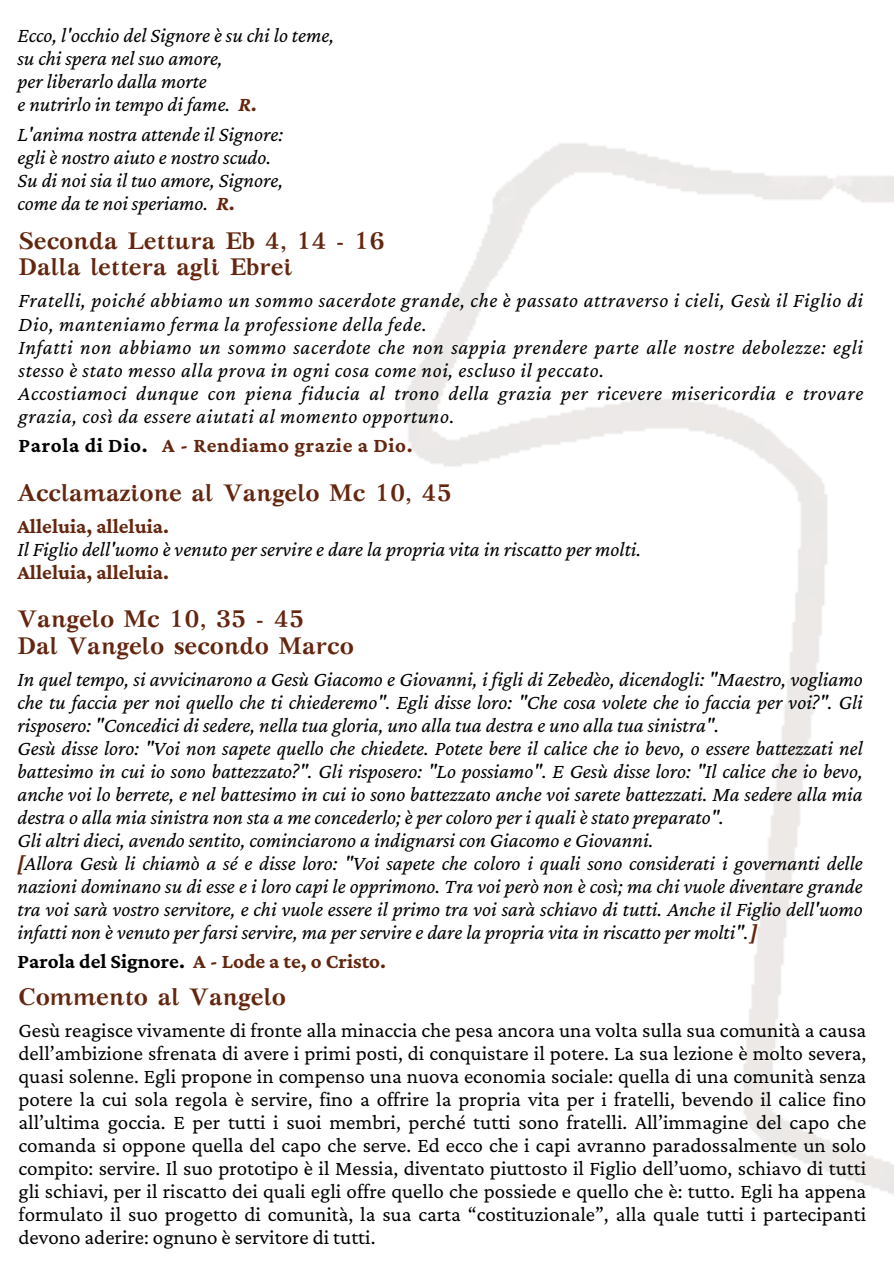
<style>
.page{position:relative;width:894px;height:1264px;background:#fff}
.page>*{position:absolute;margin:0;border:0;box-sizing:border-box;transform-origin:0 0}
.t1{font:700 24px/26.5px "GFS Artemisia";color:#64260f}
.t2{font:italic 21px/23px "Crimson Pro";color:#000;text-align:justify}
.t3{font:21px/23px "Crimson Pro";color:#000;text-align:justify}
.t4{font:italic 21px/23px "Crimson Pro";letter-spacing:.03em;color:#000}
.t5{font:700 21px "Crimson Pro";color:#64260f}
.t6{font:700 21px "Crimson Pro";letter-spacing:.03em;color:#64260f}
.s1{font-weight:700;color:#64260f}
.s2{color:#000}
</style>
<div class="page">
<img style="left:405px;top:143px;width:488px;height:1051px">
<p class="t2" style="left:17px;top:23px;width:318px">Ecco, l'occhio del Signore è su chi lo teme,</p>
<p class="t2" style="left:17px;top:46px;width:207px">su chi spera nel suo amore,</p>
<p class="t2" style="left:17px;top:69px;width:191px">per liberarlo dalla morte</p>
<p class="t2" style="left:17px;top:92px;width:241px">e nutrirlo in tempo di fame. <span class="s1">R.</span></p>
<p class="t2" style="left:17px;top:122px;width:267px">L'anima nostra attende il Signore: egli è nostro aiuto e nostro scudo.</p>
<p class="t2" style="left:17px;top:168px;width:267px">Su di noi sia il tuo amore, Signore,</p>
<p class="t2" style="left:17px;top:191px;width:219px">come da te noi speriamo. <span class="s1">R.</span></p>
<p class="t1" style="left:19px;top:230px;width:367px">Seconda Lettura Eb 4, 14 - 16<br>Dalla lettera agli Ebrei</p>
<p class="t4" style="left:19px;top:289px;width:846px">Fratelli, poiché abbiamo un sommo sacerdote grande, che è passato attraverso i cieli, Gesù il Figlio di<br>Dio, manteniamo ferma la professione della fede.</p>
<h1 class="t4" style="left:19px;top:335px;width:846px">Infatti non abbiamo un sommo sacerdote che non sappia prendere parte alle nostre debolezze: egli stesso è stato messo alla prova in ogni cosa come noi, escluso il peccato.</h1>
<p class="t4" style="left:19px;top:381px;width:846px">Accostiamoci dunque con piena fiducia al trono della grazia per ricevere misericordia e trovare grazia, così da essere aiutati al momento opportuno.</p>
<p class="t6" style="left:19px;top:433px;width:395px"><span class="s2">Parola di Dio.</span> A - Rendiamo grazie a Dio.</p>
<p class="t1" style="left:17px;top:481px;width:436px">Acclamazione al Vangelo Mc 10, 45</p>
<h2 class="t5" style="left:17px;top:514px;width:153px">Alleluia, alleluia.</h2>
<h1 class="t2" style="left:17px;top:537px;width:625px">Il Figlio dell'uomo è venuto per servire e dare la propria vita in riscatto per molti.</h1>
<p class="t5" style="left:17px;top:560px;width:153px">Alleluia, alleluia.</p>
<p class="t1" style="left:17px;top:608px;width:338px">Vangelo Mc 10, 35 - 45<br>Dal Vangelo secondo Marco</p>
<p class="t2" style="left:17px;top:667px;width:846px">In quel tempo, si avvicinarono a Gesù Giacomo e Giovanni, i figli di Zebedèo, dicendogli: "Maestro, vogliamo che tu faccia per noi quello che ti chiederemo". Egli disse loro: "Che cosa volete che io faccia per voi?". Gli risposero: "Concedici di sedere, nella tua gloria, uno alla tua destra e uno alla tua sinistra".</p>
<h1 class="t2" style="left:17px;top:736px;width:846px">Gesù disse loro: "Voi non sapete quello che chiedete. Potete bere il calice che io bevo, o essere battezzati nel battesimo in cui io sono battezzato?". Gli risposero: "Lo possiamo". E Gesù disse loro: "Il calice che io bevo, anche voi lo berrete, e nel battesimo in cui io sono battezzato anche voi sarete battezzati. Ma sedere alla mia destra o alla mia sinistra non sta a me concederlo; è per coloro per i quali è stato preparato".</h1>
<p class="t2" style="left:17px;top:828px;width:637px">Gli altri dieci, avendo sentito, cominciarono a indignarsi con Giacomo e Giovanni.</p>
<p class="t2" style="left:17px;top:851px;width:846px"><span class="s1">[</span>Allora Gesù li chiamò a sé e disse loro: "Voi sapete che coloro i quali sono considerati i governanti delle nazioni dominano su di esse e i loro capi le opprimono. Tra voi però non è così; ma chi vuole diventare grande tra voi sarà vostro servitore, e chi vuole essere il primo tra voi sarà schiavo di tutti. Anche il Figlio dell'uomo infatti non è venuto per farsi servire, ma per servire e dare la propria vita in riscatto per molti".<span class="s1">]</span></p>
<p class="t5" style="left:17px;top:949px;width:370px"><span class="s2">Parola del Signore.</span> A - Lode a te, o Cristo.</p>
<p class="t1" style="left:19px;top:985px;width:269px">Commento al Vangelo</p>
<h2 class="t3" style="left:19px;top:1018px;width:849px">Gesù reagisce vivamente di fronte alla minaccia che pesa ancora una volta sulla sua comunità a causa dell’ambizione sfrenata di avere i primi posti, di conquistare il potere. La sua lezione è molto severa, quasi solenne. Egli propone in compenso una nuova economia sociale: quella di una comunità senza potere la cui sola regola è servire, fino a offrire la propria vita per i fratelli, bevendo il calice fino all’ultima goccia. E per tutti i suoi membri, perché tutti sono fratelli. All’immagine del capo che comanda si oppone quella del capo che serve. Ed ecco che i capi avranno paradossalmente un solo compito: servire. Il suo prototipo è il Messia, diventato piuttosto il Figlio dell’uomo, schiavo di tutti gli schiavi, per il riscatto dei quali egli offre quello che possiede e quello che è: tutto. Egli ha appena formulato il suo progetto di comunità, la sua carta “costituzionale”, alla quale tutti i partecipanti devono aderire: ognuno è servitore di tutti.</h2>
</div>
